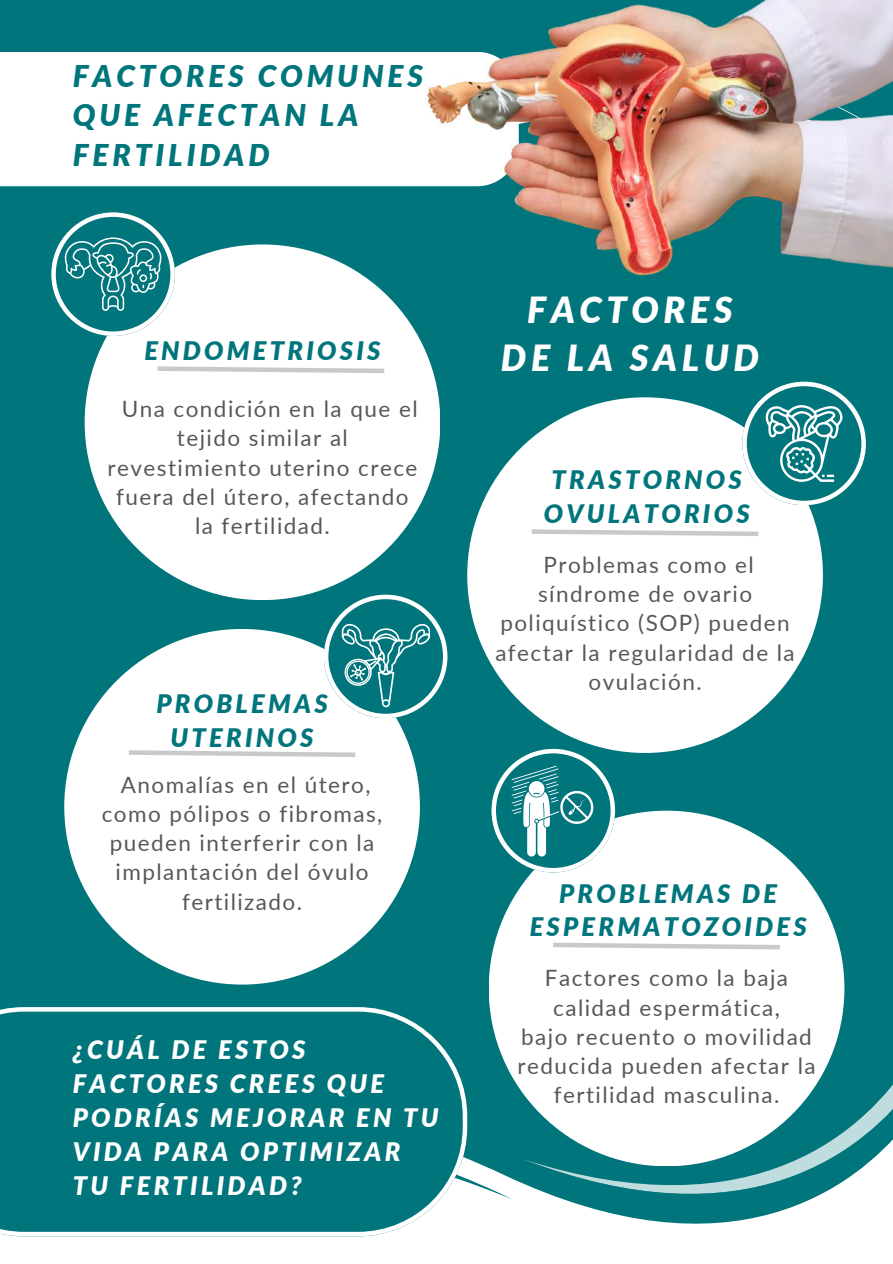
<style>
.page{position:relative;width:893px;height:1264px;background:#fff}
.page>*{position:absolute;margin:0;border:0;box-sizing:border-box;transform-origin:0 0}
.t1{font:italic 900 36px/47.2px "Lato";letter-spacing:.125em;color:#fff;text-align:center}
.t2{font:italic 900 30px/39.3px "Lato";letter-spacing:.125em;color:#00757c}
.t3{font:italic 900 25.5px/33.8px "Lato";letter-spacing:.125em;color:#00757c;text-align:center}
.t4{font:italic 900 25.5px/33.8px "Lato";letter-spacing:.125em;color:#fff}
.t5{font:22.5px/29.2px "Lato";letter-spacing:.065em;color:#585859;text-align:center}
</style>
<div class="page">
<div style="left:0;top:0;width:892px;height:1263px;background:#00757c"></div>
<svg style="left:0;top:1076px;width:892px;height:187px;background:#eaf3f4"></svg>
<svg style="left:512px;top:1088px;width:11px;height:95px"></svg>
<svg style="left:467px;top:1080px;width:45px;height:152px"></svg>
<svg style="left:816px;top:1055px;width:76px;height:29px"></svg>
<svg style="left:523px;top:1084px;width:369px;height:121px"></svg>
<div style="left:0;top:52px;width:377px;height:134px;background:#fff"></div>
<div style="left:85px;top:244px;width:355px;height:356px;background:#fff;border-radius:50%"></div>
<svg style="left:157px;top:366px;width:228px;height:7px"></svg>
<svg style="left:51px;top:212px;width:124px;height:124px"></svg>
<img style="left:377px;top:0;width:515px;height:302px">
<div style="left:64px;top:629px;width:356px;height:355px;background:#fff;border-radius:50%"></div>
<svg style="left:129px;top:750px;width:227px;height:7px"></svg>
<svg style="left:324px;top:594px;width:123px;height:124px"></svg>
<div style="left:467px;top:397px;width:355px;height:356px;background:#fff;border-radius:50%"></div>
<svg style="left:531px;top:529px;width:228px;height:7px"></svg>
<svg style="left:742px;top:381px;width:123px;height:124px"></svg>
<div style="left:488px;top:810px;width:356px;height:356px;background:#fff;border-radius:50%"></div>
<svg style="left:553px;top:942px;width:227px;height:8px"></svg>
<svg style="left:491px;top:749px;width:124px;height:123px"></svg>
<svg style="left:0;top:1007px;width:467px;height:229px"></svg>
<h2 class="t2" style="left:73px;top:56px;width:352px">FACTORES COMUNES<br>QUE AFECTAN LA<br>FERTILIDAD</h2>
<p class="t3" style="left:144px;top:333px;width:238px">ENDOMETRIOSIS</p>
<p class="t5" style="left:122px;top:394px;width:297px">Una condición en la que el</p>
<p class="t5" style="left:177px;top:423px;width:172px">tejido similar al</p>
<p class="t5" style="left:107px;top:452px;width:311px">revestimiento uterino crece</p>
<p class="t5" style="left:116px;top:481px;width:294px">fuera del útero, afectando</p>
<p class="t5" style="left:195px;top:511px;width:136px">la fertilidad.</p>
<p class="t3" style="left:156px;top:686px;width:173px">PROBLEMAS<br>UTERINOS</p>
<p class="t5" style="left:102px;top:769px;width:282px">Anomalías en el útero, como pólipos o fibromas, pueden interferir con la implantación del óvulo fertilizado.</p>
<p class="t4" style="left:73px;top:1032px;width:367px">¿CUÁL DE ESTOS<br>FACTORES CREES QUE<br>PODRÍAS MEJORAR EN TU<br>VIDA PARA OPTIMIZAR<br>TU FERTILIDAD?</p>
<h1 class="t1" style="left:501px;top:286px;width:260px">FACTORES<br>DE LA SALUD</h1>
<p class="t3" style="left:543px;top:462px;width:207px">TRASTORNOS<br>OVULATORIOS</p>
<p class="t5" style="left:495px;top:549px;width:301px">Problemas como el síndrome de ovario poliquístico (SOP) pueden afectar la regularidad de la ovulación.</p>
<p class="t3" style="left:529px;top:876px;width:278px">PROBLEMAS DE<br>ESPERMATOZOIDES</p>
<p class="t5" style="left:517px;top:962px;width:300px">Factores como la baja calidad espermática,<br>bajo recuento o movilidad reducida pueden afectar la fertilidad masculina.</p>
</div>
